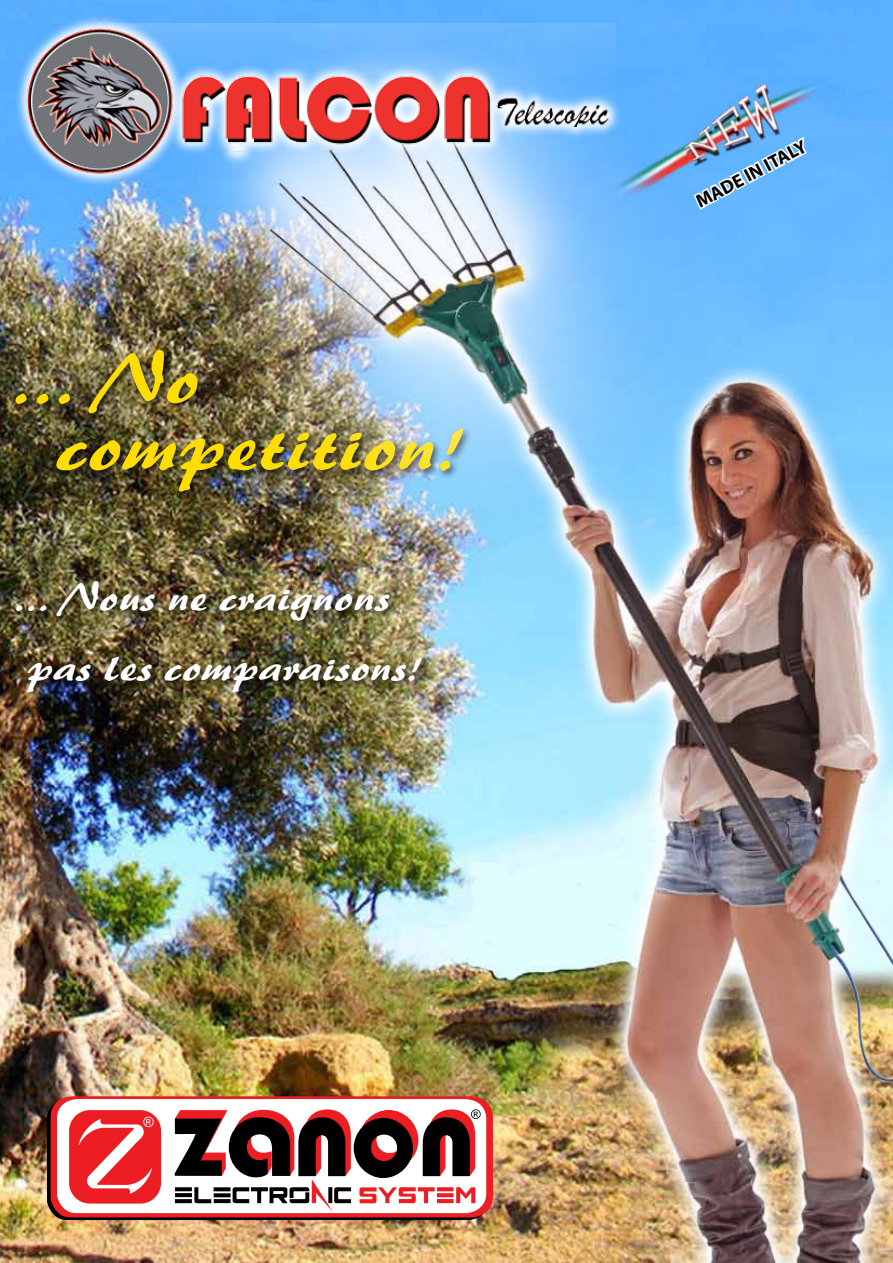
<style>
.page{position:relative;width:893px;height:1263px;background:#fff}
.page>*{position:absolute;margin:0;border:0;box-sizing:border-box;transform-origin:0 0}
.t1{font:70.2px/67.1px "Brush 445 BT";color:#fd0;scale:1.2 1}
.t2{font:39px/70.2px "Brush 445 BT";color:#fff;scale:1.2 1}
.t3{font:700 18.75px "Myriad Pro";color:#000}
</style>
<div class="page">
<img style="left:0;top:0;width:893px;height:1263px">
<div style="left:12px;top:346px;width:461px;height:356px;background:#000;opacity:.75"></div>
<svg style="left:51px;top:1096px;width:57px;height:121px"></svg>
<svg style="left:57px;top:1099px;width:51px;height:114px"></svg>
<div style="left:69px;top:1110px;width:92px;height:93px;background:#ed1d24;border-radius:21px"></div>
<svg style="left:79px;top:1119px;width:29px;height:70px"></svg>
<img style="left:108px;top:23px;width:785px;height:1240px">
<svg style="left:14px;top:15px;width:172px;height:172px;background:#66b4fd"></svg>
<img style="left:5px;top:26px;width:184px;height:151px">
<svg style="left:170px;top:63px;width:334px;height:103px;background:#acd2f7"></svg>
<img style="left:179px;top:58px;width:323px;height:94px">
<svg style="left:485px;top:85px;width:137px;height:56px;background:#84bff7"></svg>
<img style="left:477px;top:97px;width:188px;height:30px">
<h1 class="t1" style="left:60px;top:346px;width:341px;text-indent:-43px">... No competition!</h1>
<p class="t2" style="left:29px;top:562px;width:331px;text-indent:-12px">... Nous ne craignons pas les comparaisons!</p>
<p class="t3" style="left:691px;top:192px;width:124px;rotate:-28deg">MADE IN ITALY</p>
</div>
